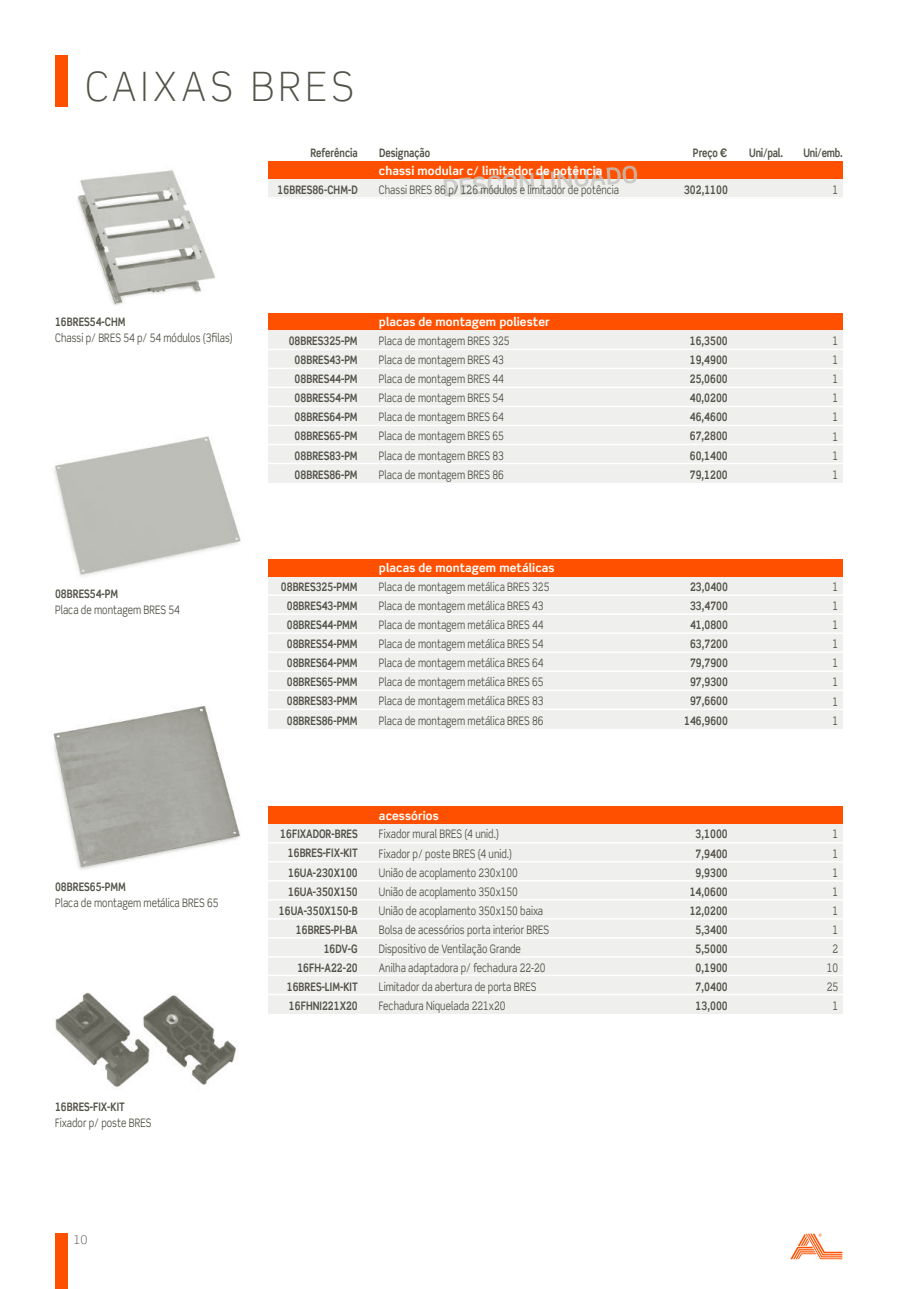
<style>
.page{position:relative;width:919px;height:1289px;background:#fff}
.page>*{position:absolute;margin:0;border:0;box-sizing:border-box;transform-origin:0 0}
.t1{font:300 40.5px "Scene Std";letter-spacing:.12em;color:#535249;scale:.95 1}
.t2{font:300 12px "Scene Std";color:#535249}
.t3{font:11.7px/19px "Scene Std";color:#535249;scale:.8 1}
.t4{font:700 11.7px/19px "Scene Std";color:#535249;text-align:center;scale:.8 1}
.t5{font:700 11.7px "Scene Std";letter-spacing:.01em;color:#fff}
</style>
<div class="page">
<img style="left:77px;top:170px;width:138px;height:135px">
<img style="left:54px;top:436px;width:187px;height:140px">
<img style="left:53px;top:706px;width:188px;height:164px">
<img style="left:55px;top:992px;width:181px;height:95px">
<div style="left:268px;top:162px;width:574px;height:17px;background:#ff5000"></div>
<div style="left:268px;top:179px;width:574px;height:20px;background:#efefee"></div>
<hr style="left:265px;top:197px;width:580px;height:2px;background:#fff">
<div style="left:268px;top:576px;width:574px;height:152px;background:#efefee"></div>
<div style="left:268px;top:559px;width:574px;height:17px;background:#ff5000"></div>
<hr style="left:264px;top:594px;width:581px;height:2px;background:#fff">
<hr style="left:264px;top:613px;width:581px;height:2px;background:#fff">
<hr style="left:264px;top:632px;width:581px;height:2px;background:#fff">
<hr style="left:265px;top:651px;width:580px;height:2px;background:#fff">
<hr style="left:265px;top:670px;width:580px;height:2px;background:#fff">
<hr style="left:265px;top:689px;width:580px;height:2px;background:#fff">
<hr style="left:265px;top:708px;width:580px;height:2px;background:#fff">
<div style="left:268px;top:823px;width:574px;height:190px;background:#efefee"></div>
<div style="left:268px;top:806px;width:574px;height:17px;background:#ff5000"></div>
<hr style="left:264px;top:842px;width:581px;height:1px;background:#fff">
<hr style="left:264px;top:861px;width:581px;height:1px;background:#fff">
<hr style="left:264px;top:880px;width:581px;height:1px;background:#fff">
<hr style="left:265px;top:899px;width:580px;height:1px;background:#fff">
<hr style="left:265px;top:918px;width:580px;height:1px;background:#fff">
<hr style="left:265px;top:937px;width:580px;height:1px;background:#fff">
<hr style="left:265px;top:956px;width:580px;height:1px;background:#fff">
<hr style="left:265px;top:974px;width:580px;height:2px;background:#fff">
<div style="left:268px;top:313px;width:574px;height:17px;background:#ff5000"></div>
<div style="left:268px;top:330px;width:574px;height:152px;background:#efefee"></div>
<hr style="left:265px;top:349px;width:580px;height:1px;background:#fff">
<hr style="left:265px;top:368px;width:580px;height:1px;background:#fff">
<hr style="left:265px;top:387px;width:580px;height:1px;background:#fff">
<hr style="left:265px;top:406px;width:580px;height:1px;background:#fff">
<hr style="left:265px;top:425px;width:580px;height:1px;background:#fff">
<hr style="left:265px;top:444px;width:580px;height:1px;background:#fff">
<hr style="left:265px;top:463px;width:580px;height:1px;background:#fff">
<hr style="left:265px;top:993px;width:580px;height:2px;background:#fff">
<svg style="left:443px;top:166px;width:193px;height:30px"></svg>
<div style="left:55px;top:1233px;width:13px;height:56px;background:#ff5000"></div>
<svg style="left:790px;top:1233px;width:51px;height:26px"></svg>
<div style="left:55px;top:55px;width:13px;height:51px;background:#ff5000"></div>
<h1 class="t1" style="left:85px;top:62px;width:284px">CAIXAS BRES</h1>
<p class="t4" style="left:310px;top:143px;width:60px">Referência</p>
<p class="t4" style="left:379px;top:143px;width:65px">Designação</p>
<p class="t4" style="left:692px;top:143px;width:45px">Preço €</p>
<p class="t4" style="left:748px;top:143px;width:44px">Uni/pal.</p>
<p class="t4" style="left:803px;top:143px;width:51px">Uni/emb.</p>
<p class="t5" style="left:379px;top:163px;width:225px">chassi modular c/ limitador de potência</p>
<p class="t4" style="left:277px;top:180px;width:101px">16BRES86-CHM-D</p>
<p class="t3" style="left:379px;top:180px;width:301px">Chassi BRES 86 p/ 126 módulos e limitador de potência</p>
<p class="t4" style="left:683px;top:180px;width:56px">302,1100</p>
<p class="t3" style="left:832px;top:180px;width:9px">1</p>
<p class="t4" style="left:55px;top:312px;width:89px">16BRES54-CHM</p>
<p class="t3" style="left:55px;top:328px;width:223px">Chassi p/ BRES 54 p/ 54 módulos (3filas)</p>
<p class="t4" style="left:55px;top:584px;width:80px">08BRES54-PM</p>
<p class="t3" style="left:55px;top:600px;width:157px">Placa de montagem BRES 54</p>
<p class="t4" style="left:55px;top:876px;width:90px">08BRES65-PMM</p>
<p class="t3" style="left:55px;top:893px;width:206px">Placa de montagem metálica BRES 65</p>
<p class="t4" style="left:55px;top:1097px;width:89px">16BRES-FIX-KIT</p>
<p class="t3" style="left:55px;top:1113px;width:122px">Fixador p/ poste BRES</p>
<p class="t2" style="left:73px;top:1232px;width:16px">10</p>
<p class="t5" style="left:379px;top:315px;width:172px">placas de montagem poliester</p>
<p class="t4" style="left:288px;top:331px;width:88px">08BRES325-PM<br>08BRES43-PM<br>08BRES44-PM<br>08BRES54-PM<br>08BRES64-PM<br>08BRES65-PM<br>08BRES83-PM<br>08BRES86-PM</p>
<p class="t3" style="left:379px;top:331px;width:165px">Placa de montagem BRES 325<br>Placa de montagem BRES 43<br>Placa de montagem BRES 44<br>Placa de montagem BRES 54<br>Placa de montagem BRES 64<br>Placa de montagem BRES 65<br>Placa de montagem BRES 83<br>Placa de montagem BRES 86</p>
<p class="t4" style="left:689px;top:331px;width:49px;text-align:justify">16,3500<br>19,4900<br>25,0600<br>40,0200<br>46,4600<br>67,2800<br>60,1400<br>79,1200</p>
<p class="t3" style="left:832px;top:331px;width:9px;text-align:justify">1<br>1<br>1<br>1<br>1<br>1<br>1<br>1</p>
<p class="t5" style="left:379px;top:560px;width:177px">placas de montagem metálicas</p>
<p class="t4" style="left:281px;top:577px;width:97px">08BRES325-PMM<br>08BRES43-PMM<br>08BRES44-PMM<br>08BRES54-PMM<br>08BRES64-PMM<br>08BRES65-PMM<br>08BRES83-PMM<br>08BRES86-PMM</p>
<p class="t3" style="left:379px;top:577px;width:214px">Placa de montagem metálica BRES 325<br>Placa de montagem metálica BRES 43<br>Placa de montagem metálica BRES 44<br>Placa de montagem metálica BRES 54<br>Placa de montagem metálica BRES 64<br>Placa de montagem metálica BRES 65<br>Placa de montagem metálica BRES 83<br>Placa de montagem metálica BRES 86</p>
<p class="t4" style="left:683px;top:577px;width:56px">23,0400<br>33,4700<br>41,0800<br>63,7200<br>79,7900<br>97,9300<br>97,6600<br>146,9600</p>
<p class="t3" style="left:832px;top:577px;width:9px;text-align:justify">1<br>1<br>1<br>1<br>1<br>1<br>1<br>1</p>
<p class="t5" style="left:379px;top:808px;width:61px">acessórios</p>
<p class="t4" style="left:279px;top:824px;width:100px;text-align:right">16FIXADOR-BRES<br>16BRES-FIX-KIT<br>16UA-230X100<br>16UA-350X150<br>16UA-350X150-B<br>16BRES-PI-BA<br>16DV-G<br>16FH-A22-20<br>16BRES-LIM-KIT<br>16FHNI221X20</p>
<p class="t3" style="left:379px;top:824px;width:214px">Fixador mural BRES (4 unid.)<br>Fixador p/ poste BRES (4 unid.)<br>União de acoplamento 230x100<br>União de acoplamento 350x150<br>União de acoplamento 350x150 baixa<br>Bolsa de acessórios porta interior BRES<br>Dispositivo de Ventilação Grande<br>Anilha adaptadora p/ fechadura 22-20<br>Limitador da abertura de porta BRES<br>Fechadura Niquelada 221x20</p>
<p class="t4" style="left:689px;top:824px;width:49px">3,1000<br>7,9400<br>9,9300<br>14,0600<br>12,0200<br>5,3400<br>5,5000<br>0,1900<br>7,0400<br>13,000</p>
<p class="t3" style="left:826px;top:824px;width:16px;text-align:center">1<br>1<br>1<br>1<br>1<br>1<br>2<br>10<br>25<br>1</p>
</div>
